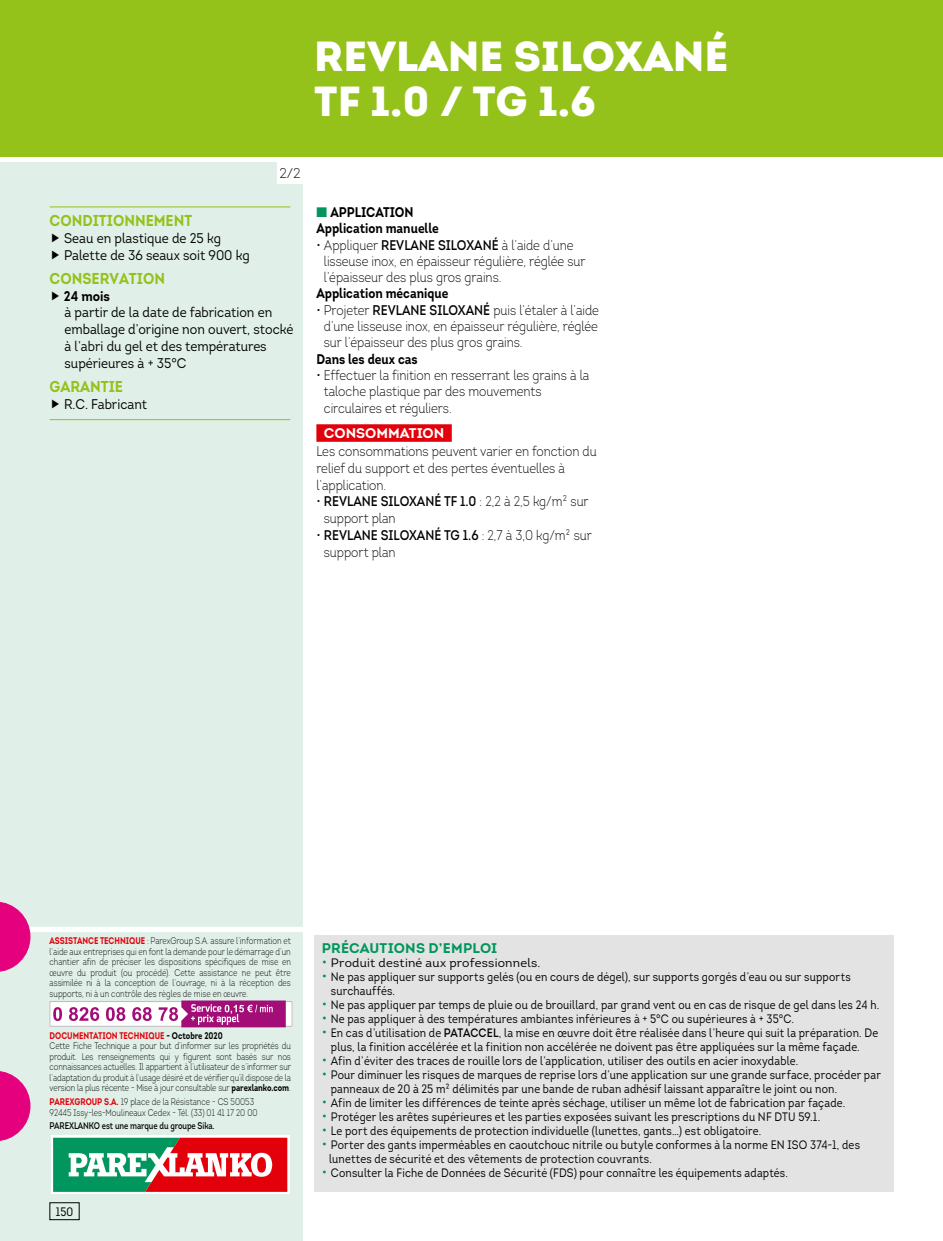
<style>
.page{position:relative;width:943px;height:1241px;background:#fff}
.page>*{position:absolute;margin:0;border:0;box-sizing:border-box;transform-origin:0 0}
.t1{font:900 42px/45.5px "Intro";color:#fff}
.t2{font:700 15.75px "Intro";color:#94c11a;scale:.9 1}
.t3{font:300 14px/16.3px "Intro";color:#000;scale:.86 1}
.t4{font:14px/16.8px "Intro";color:#000;scale:.9 1}
.t5{font:700 14px/16.3px "Intro";color:#000;scale:.86 1}
.t6{font:700 14px "Intro";letter-spacing:.015em;color:#00965e}
.t7{font:700 14px "Intro";color:#fff}
.t8{font:700 14px "Intro";color:#000;scale:.9 1}
.t9{font:300 14px "Intro";color:#000}
.t10{font:12.25px/14px "Intro";letter-spacing:.015em;color:#000;scale:.86 1}
.t11{font:12.25px "Intro";letter-spacing:.015em;color:#000}
.t12{font:12.25px "Intro Cond";color:#000}
.t13{font:300 9.62px/10.5px "Intro";letter-spacing:-.01em;color:#000;scale:.8 1}
.t14{font:600 9.62px "Intro";letter-spacing:-.01em;color:#000;scale:.8 1}
.s1{color:#00965e}
.s2{font-weight:600}
.s3{font-weight:700;color:#e3000b}
.s4{font-weight:700}
.s5{font-size:14px;color:#00965e}
</style>
<div class="page">
<div style="left:0;top:163px;width:303px;height:1077px;background:#e0f0e8"></div>
<div style="left:0;top:0;width:943px;height:156px;background:#94c11a"></div>
<svg style="left:51px;top:1135px;width:238px;height:58px"></svg>
<svg style="left:53px;top:1137px;width:234px;height:54px;background:#9c7768"></svg>
<div style="left:0;top:926px;width:305px;height:5px;background:#fff"></div>
<svg style="left:50px;top:1000px;width:242px;height:27px;background:#cf89bb"></svg>
<div style="left:277px;top:162px;width:26px;height:22px;background:#fff"></div>
<hr style="left:50px;top:206px;width:240px;height:1px;background:#94c11a">
<hr style="left:50px;top:419px;width:240px;height:1px;background:#94c11a">
<div style="left:314px;top:935px;width:579px;height:256px;background:#e3e3e3"></div>
<div style="left:316px;top:424px;width:136px;height:18px;background:#e3000b"></div>
<div style="left:50px;top:1202px;width:29px;height:17px;border:1px solid #000"></div>
<svg style="left:0;top:902px;width:30px;height:69px"></svg>
<svg style="left:0;top:1071px;width:30px;height:69px"></svg>
<h1 class="t1" style="left:314px;top:32px;width:416px">REVLANE SILOXANÉ<br>TF 1.0 / TG 1.6</h1>
<p class="t9" style="left:279px;top:165px;width:23px">2/2</p>
<p class="t2" style="left:50px;top:211px;width:160px">CONDITIONNEMENT</p>
<p class="t4" style="left:64px;top:230px;width:208px">Seau en plastique de 25 kg<br>Palette de 36 seaux soit 900 kg</p>
<p class="t2" style="left:50px;top:268px;width:130px">CONSERVATION</p>
<p class="t8" style="left:64px;top:287px;width:53px">24 mois</p>
<p class="t4" style="left:64px;top:304px;width:256px">à partir de la date de fabrication en emballage d’origine non ouvert, stocké à l’abri du gel et des températures supérieures à + 35°C</p>
<p class="t2" style="left:50px;top:376px;width:83px">GARANTIE</p>
<p class="t4" style="left:64px;top:395px;width:94px">R.C. Fabricant</p>
<p class="t5" style="left:316px;top:204px;width:144px"><span class="s1">■</span> APPLICATION<br>Application manuelle</p>
<p class="t3" style="left:324px;top:236px;width:306px;text-indent:-7px">• Appliquer <span class="s2">REVLANE SILOXANÉ</span> à l’aide d’une lisseuse inox, en épaisseur régulière, réglée sur l’épaisseur des plus gros grains.</p>
<p class="t5" style="left:316px;top:285px;width:155px">Application mécanique</p>
<p class="t3" style="left:324px;top:302px;width:321px;text-align:justify;text-indent:-7px">• Projeter <span class="s2">REVLANE SILOXANÉ</span> puis l’étaler à l’aide d’une lisseuse inox, en épaisseur régulière, réglée sur l’épaisseur des plus gros grains.</p>
<p class="t5" style="left:316px;top:350px;width:119px">Dans les deux cas</p>
<p class="t3" style="left:324px;top:367px;width:310px;text-indent:-7px">• Effectuer la finition en resserrant les grains à la taloche plastique par des mouvements circulaires et réguliers.</p>
<p class="t7" style="left:324px;top:424px;width:122px">CONSOMMATION</p>
<p class="t3" style="left:316px;top:442px;width:327px;line-height:16.8px">Les consommations peuvent varier en fonction du relief du support et des pertes éventuelles à l’application.</p>
<p class="t3" style="left:324px;top:493px;width:309px;line-height:16.8px;text-indent:-7px">• <span class="s2">REVLANE SILOXANÉ TF 1.0</span> : 2,2 à 2,5 kg/m² sur support plan</p>
<p class="t3" style="left:324px;top:526px;width:313px;line-height:16.8px;text-indent:-7px">• <span class="s2">REVLANE SILOXANÉ TG 1.6</span> : 2,7 à 3,0 kg/m² sur support plan</p>
<p class="t13" style="left:50px;top:935px;width:303px;text-align:justify"><span class="s3">ASSISTANCE TECHNIQUE</span> : ParexGroup S.A. assure l’information et l’aide aux entreprises qui en font la demande pour le démarrage d’un chantier afin de préciser les dispositions spécifiques de mise en œuvre du produit (ou procédé). Cette assistance ne peut être assimilée ni à la conception de l’ouvrage, ni à la réception des supports, ni à un contrôle des règles de mise en œuvre.</p>
<p class="t13" style="left:50px;top:1030px;width:303px"><span class="s3">DOCUMENTATION TECHNIQUE</span> <span class="s4">- Octobre 2020<br></span>Cette Fiche Technique a pour but d’informer sur les propriétés du produit. Les renseignements qui y figurent sont basés sur nos connaissances actuelles. Il appartient à l’utilisateur de s’informer sur l’adaptation du produit à l’usage désiré et de vérifier qu’il dispose de la version la plus récente - Mise à jour consultable sur <span class="s4">parexlanko.com</span>.</p>
<p class="t13" style="left:50px;top:1096px;width:261px"><span class="s3">PAREXGROUP S.A.</span> 19 place de la Résistance - CS 50053<br>92445 Issy-les-Moulineaux Cedex - Tél. (33) 01 41 17 20 00</p>
<p class="t14" style="left:50px;top:1119px;width:208px">PAREXLANKO est une marque du groupe Sika.</p>
<p class="t12" style="left:56px;top:1203px;width:19px">150</p>
<p class="t6" style="left:322px;top:938px;width:177px">PRÉCAUTIONS D’EMPLOI</p>
<p class="t11" style="left:322px;top:954px;width:220px"><span class="s5">•</span> Produit destiné aux professionnels.</p>
<p class="t10" style="left:331px;top:969px;width:606px;text-indent:-9px"><span class="s5">•</span> Ne pas appliquer sur supports gelés (ou en cours de dégel), sur supports gorgés d’eau ou sur supports surchauffés.</p>
<p class="t10" style="left:322px;top:997px;width:649px"><span class="s5">•</span> Ne pas appliquer par temps de pluie ou de brouillard, par grand vent ou en cas de risque de gel dans les 24 h.</p>
<p class="t10" style="left:322px;top:1011px;width:551px"><span class="s5">•</span> Ne pas appliquer à des températures ambiantes inférieures à + 5°C ou supérieures à + 35°C.</p>
<p class="t10" style="left:331px;top:1025px;width:638px;text-indent:-9px"><span class="s5">•</span> En cas d’utilisation de <span class="s2">PATACCEL</span>, la mise en œuvre doit être réalisée dans l’heure qui suit la préparation. De plus, la finition accélérée et la finition non accélérée ne doivent pas être appliquées sur la même façade.</p>
<p class="t10" style="left:322px;top:1053px;width:555px"><span class="s5">•</span> Afin d’éviter des traces de rouille lors de l’application, utiliser des outils en acier inoxydable.</p>
<p class="t10" style="left:331px;top:1067px;width:641px;text-indent:-9px"><span class="s5">•</span> Pour diminuer les risques de marques de reprise lors d’une application sur une grande surface, procéder par panneaux de 20 à 25 m² délimités par une bande de ruban adhésif laissant apparaître le joint ou non.</p>
<p class="t10" style="left:322px;top:1095px;width:610px"><span class="s5">•</span> Afin de limiter les différences de teinte après séchage, utiliser un même lot de fabrication par façade.</p>
<p class="t10" style="left:322px;top:1109px;width:581px"><span class="s5">•</span> Protéger les arêtes supérieures et les parties exposées suivant les prescriptions du NF DTU 59.1.</p>
<p class="t10" style="left:322px;top:1123px;width:512px"><span class="s5">•</span> Le port des équipements de protection individuelle (lunettes, gants…) est obligatoire.</p>
<p class="t10" style="left:329px;top:1137px;width:618px;text-indent:-7px"><span class="s5">•</span> Porter des gants imperméables en caoutchouc nitrile ou butyle conformes à la norme EN ISO 374-1, des lunettes de sécurité et des vêtements de protection couvrants.</p>
<p class="t10" style="left:322px;top:1165px;width:543px"><span class="s5">•</span> Consulter la Fiche de Données de Sécurité (FDS) pour connaître les équipements adaptés.</p>
</div>
